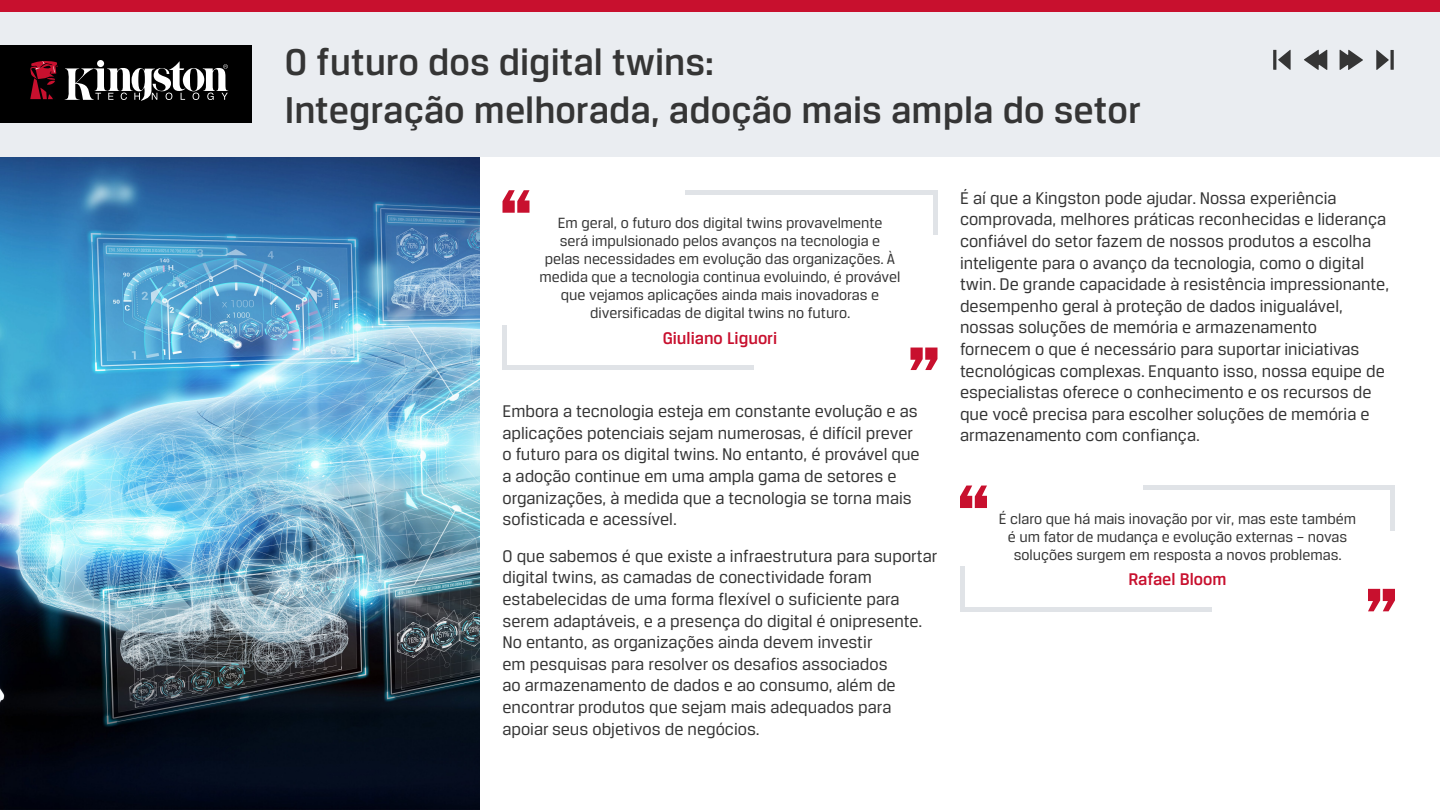
<style>
.page{position:relative;width:1440px;height:810px;background:#fff}
.page>*{position:absolute;margin:0;border:0;box-sizing:border-box;transform-origin:0 0}
.t1{font:500 39.75px/47.7px "Breuer Text";color:#353535}
.t2{font:18px/21.6px "Breuer Text";color:#353535}
.t3{font:500 18px "Breuer Text";color:#c8102e}
.t4{font:15.75px/18px "Breuer Text";color:#353535;text-align:center}
</style>
<div class="page">
<img style="left:0;top:156px;width:480px;height:654px">
<div style="left:0;top:0;width:1440px;height:156px;background:#eaedf1"></div>
<div style="left:0;top:0;width:1440px;height:11px;background:#c8102e"></div>
<div style="left:0;top:45px;width:251px;height:78px;background:#000"></div>
<div style="left:97px;top:60px;width:7px;height:7px;background:#fff;border-radius:50%"></div>
<svg style="left:65px;top:62px;width:163px;height:39px"></svg>
<svg style="left:30px;top:61px;width:28px;height:39px"></svg>
<svg style="left:1304px;top:50px;width:23px;height:20px"></svg>
<svg style="left:1340px;top:50px;width:23px;height:20px"></svg>
<svg style="left:1273px;top:50px;width:18px;height:20px"></svg>
<svg style="left:1376px;top:50px;width:18px;height:20px"></svg>
<svg style="left:502px;top:190px;width:28px;height:23px"></svg>
<div style="left:686px;top:190px;width:224px;height:5px;background:#e0e3e7"></div>
<div style="left:910px;top:190px;width:28px;height:5px;background:#e0e3e7"></div>
<div style="left:933px;top:190px;width:5px;height:23px;background:#e0e3e7"></div>
<div style="left:502px;top:325px;width:5px;height:23px;background:#e0e3e7"></div>
<div style="left:933px;top:213px;width:5px;height:22px;background:#e0e3e7"></div>
<hr style="left:502px;top:366px;width:28px;height:4px;background:#e0e3e7">
<div style="left:502px;top:348px;width:5px;height:22px;background:#e0e3e7"></div>
<hr style="left:530px;top:366px;width:224px;height:4px;background:#e0e3e7">
<svg style="left:910px;top:348px;width:28px;height:22px"></svg>
<svg style="left:960px;top:486px;width:27px;height:22px"></svg>
<hr style="left:1143px;top:486px;width:225px;height:4px;background:#e0e3e7">
<hr style="left:1368px;top:486px;width:27px;height:4px;background:#e0e3e7">
<div style="left:1390px;top:486px;width:5px;height:22px;background:#e0e3e7"></div>
<hr style="left:960px;top:566px;width:4px;height:23px;background:#e0e3e7">
<div style="left:1390px;top:508px;width:5px;height:23px;background:#e0e3e7"></div>
<hr style="left:960px;top:607px;width:27px;height:4px;background:#e0e3e7">
<hr style="left:960px;top:589px;width:4px;height:22px;background:#e0e3e7">
<hr style="left:987px;top:607px;width:225px;height:4px;background:#e0e3e7">
<svg style="left:1368px;top:589px;width:27px;height:22px"></svg>
<h1 class="t1" style="left:285px;top:37px;width:858px">O futuro dos digital twins:<br>Integração melhorada, adoção mais ampla do setor</h1>
<p class="t4" style="left:540px;top:214px;width:362px">Em geral, o futuro dos digital twins provavelmente<br>será impulsionado pelos avanços na tecnologia e<br>pelas necessidades em evolução das organizações. À medida que a tecnologia continua evoluindo, é provável que vejamos aplicações ainda mais inovadoras e diversificadas de digital twins no futuro.</p>
<p class="t3" style="left:663px;top:328px;width:116px">Giuliano Liguori</p>
<p class="t2" style="left:502px;top:400px;width:419px">Embora a tecnologia esteja em constante evolução e as aplicações potenciais sejam numerosas, é difícil prever o futuro para os digital twins. No entanto, é provável que a adoção continue em uma ampla gama de setores e organizações, à medida que a tecnologia se torna mais sofisticada e acessível.</p>
<p class="t2" style="left:502px;top:545px;width:437px">O que sabemos é que existe a infraestrutura para suportar digital twins, as camadas de conectividade foram estabelecidas de uma forma flexível o suficiente para serem adaptáveis, e a presença do digital é onipresente.<br>No entanto, as organizações ainda devem investir<br>em pesquisas para resolver os desafios associados<br>ao armazenamento de dados e ao consumo, além de encontrar produtos que sejam mais adequados para apoiar seus objetivos de negócios.</p>
<p class="t2" style="left:960px;top:187px;width:431px">É aí que a Kingston pode ajudar. Nossa experiência comprovada, melhores práticas reconhecidas e liderança confiável do setor fazem de nossos produtos a escolha inteligente para o avanço da tecnologia, como o digital twin. De grande capacidade à resistência impressionante, desempenho geral à proteção de dados inigualável, nossas soluções de memória e armazenamento fornecem o que é necessário para suportar iniciativas tecnológicas complexas. Enquanto isso, nossa equipe de especialistas oferece o conhecimento e os recursos de que você precisa para escolher soluções de memória e armazenamento com confiança.</p>
<p class="t4" style="left:999px;top:509px;width:359px">É claro que há mais inovação por vir, mas este também é um fator de mudança e evolução externas – novas soluções surgem em resposta a novos problemas.</p>
<p class="t3" style="left:1128px;top:569px;width:100px">Rafael Bloom</p>
</div>
